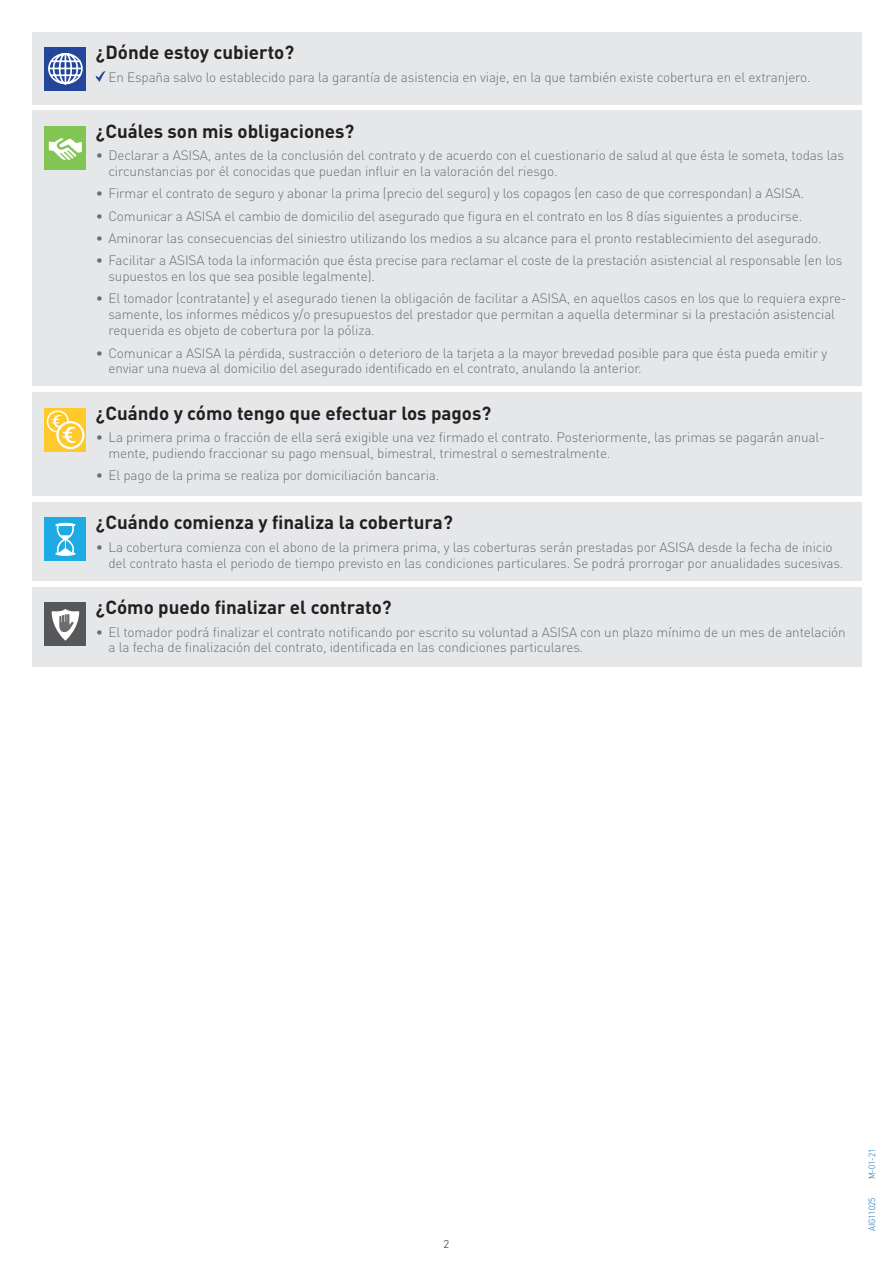
<style>
.page{position:relative;width:893px;height:1263px;background:#fff}
.page>*{position:absolute;margin:0;border:0;box-sizing:border-box;transform-origin:0 0}
.t1{font:700 18.75px "DIN Pro";color:#231f20}
.t2{font:300 13.5px/15.9px "DIN Pro";letter-spacing:-.01em;color:#6c6d70}
.t3{font:300 11.4px "DIN Pro";color:#231f20}
.t4{font:300 9px "DIN Pro";color:#0169af;scale:.9 1}
</style>
<div class="page">
<div style="left:32px;top:32px;width:829px;height:72px;background:#e6e7e9"></div>
<div style="left:45px;top:47px;width:41px;height:44px;background:#23469b"></div>
<svg style="left:48px;top:53px;width:35px;height:32px"></svg>
<svg style="left:95px;top:71px;width:10px;height:11px"></svg>
<div style="left:32px;top:111px;width:829px;height:275px;background:#e6e7e9"></div>
<div style="left:45px;top:126px;width:41px;height:43px;background:#83c555"></div>
<svg style="left:49px;top:138px;width:33px;height:22px"></svg>
<div style="left:32px;top:393px;width:829px;height:103px;background:#e6e7e9"></div>
<div style="left:45px;top:408px;width:41px;height:43px;background:#fec929"></div>
<div style="left:47px;top:410px;width:22px;height:23px;border:2px solid #fff;border-radius:50%"></div>
<svg style="left:58px;top:422px;width:25px;height:26px"></svg>
<div style="left:56px;top:421px;width:28px;height:28px;border:2px solid #fff;border-radius:50%"></div>
<svg style="left:51px;top:414px;width:26px;height:30px"></svg>
<div style="left:32px;top:502px;width:829px;height:78px;background:#e6e7e9"></div>
<div style="left:45px;top:518px;width:41px;height:43px;background:#1eaae2"></div>
<svg style="left:56px;top:523px;width:19px;height:33px"></svg>
<div style="left:32px;top:587px;width:829px;height:80px;background:#e6e7e9"></div>
<div style="left:45px;top:602px;width:41px;height:44px;background:#57585a"></div>
<svg style="left:52px;top:609px;width:27px;height:32px"></svg>
<h1 class="t1" style="left:96px;top:39px;width:200px">¿Dónde estoy cubierto?</h1>
<p class="t2" style="left:108px;top:69px;width:704px">En España salvo lo establecido para la garantía de asistencia en viaje, en la que también existe cobertura en el extranjero.</p>
<h1 class="t1" style="left:96px;top:118px;width:260px">¿Cuáles son mis obligaciones?</h1>
<p class="t2" style="left:108px;top:147px;width:737px;text-indent:-13px">• Declarar a ASISA, antes de la conclusión del contrato y de acuerdo con el cuestionario de salud al que ésta le someta, todas las circunstancias por él conocidas que puedan influir en la valoración del riesgo.</p>
<p class="t2" style="left:96px;top:185px;width:710px">• Firmar el contrato de seguro y abonar la prima (precio del seguro) y los copagos (en caso de que correspondan) a ASISA.</p>
<p class="t2" style="left:96px;top:207px;width:708px">• Comunicar a ASISA el cambio de domicilio del asegurado que figura en el contrato en los 8 días siguientes a producirse.</p>
<p class="t2" style="left:96px;top:230px;width:728px">• Aminorar las consecuencias del siniestro utilizando los medios a su alcance para el pronto restablecimiento del asegurado.</p>
<p class="t2" style="left:108px;top:252px;width:736px;text-indent:-13px">• Facilitar a ASISA toda la información que ésta precise para reclamar el coste de la prestación asistencial al responsable (en los supuestos en los que sea posible legalmente).</p>
<p class="t2" style="left:108px;top:290px;width:740px;text-indent:-13px">• El tomador (contratante) y el asegurado tienen la obligación de facilitar a ASISA, en aquellos casos en los que lo requiera expre&shy;samente, los informes médicos y/o presupuestos del prestador que permitan a aquella determinar si la prestación asistencial requerida es objeto de cobertura por la póliza.</p>
<p class="t2" style="left:108px;top:344px;width:720px;text-indent:-13px">• Comunicar a ASISA la pérdida, sustracción o deterioro de la tarjeta a la mayor brevedad posible para que ésta pueda emitir y enviar una nueva al domicilio del asegurado identificado en el contrato, anulando la anterior.</p>
<h1 class="t1" style="left:96px;top:400px;width:397px">¿Cuándo y cómo tengo que efectuar los pagos?</h1>
<p class="t2" style="left:108px;top:429px;width:718px;text-indent:-13px">• La primera prima o fracción de ella será exigible una vez firmado el contrato. Posteriormente, las primas se pagarán anual&shy;mente, pudiendo fraccionar su pago mensual, bimestral, trimestral o semestralmente.</p>
<p class="t2" style="left:96px;top:467px;width:345px">• El pago de la prima se realiza por domiciliación bancaria.</p>
<h1 class="t1" style="left:96px;top:510px;width:359px">¿Cuándo comienza y finaliza la cobertura?</h1>
<p class="t2" style="left:108px;top:538px;width:736px;text-indent:-13px">• La cobertura comienza con el abono de la primera prima, y las coberturas serán prestadas por ASISA desde la fecha de inicio del contrato hasta el periodo de tiempo previsto en las condiciones particulares. Se podrá prorrogar por anualidades sucesivas.</p>
<h1 class="t1" style="left:96px;top:594px;width:298px">¿Cómo puedo finalizar el contrato?</h1>
<p class="t2" style="left:108px;top:623px;width:739px;text-indent:-13px">• El tomador podrá finalizar el contrato notificando por escrito su voluntad a ASISA con un plazo mínimo de un mes de antelación a la fecha de finalización del contrato, identificada en las condiciones particulares.</p>
<p class="t3" style="left:444px;top:1236px;width:7px">2</p>
<p class="t4" style="left:866px;top:1179px;width:35px;rotate:-90deg">M-01-21</p>
<p class="t4" style="left:866px;top:1231px;width:38px;rotate:-90deg">AIG11025</p>
</div>
